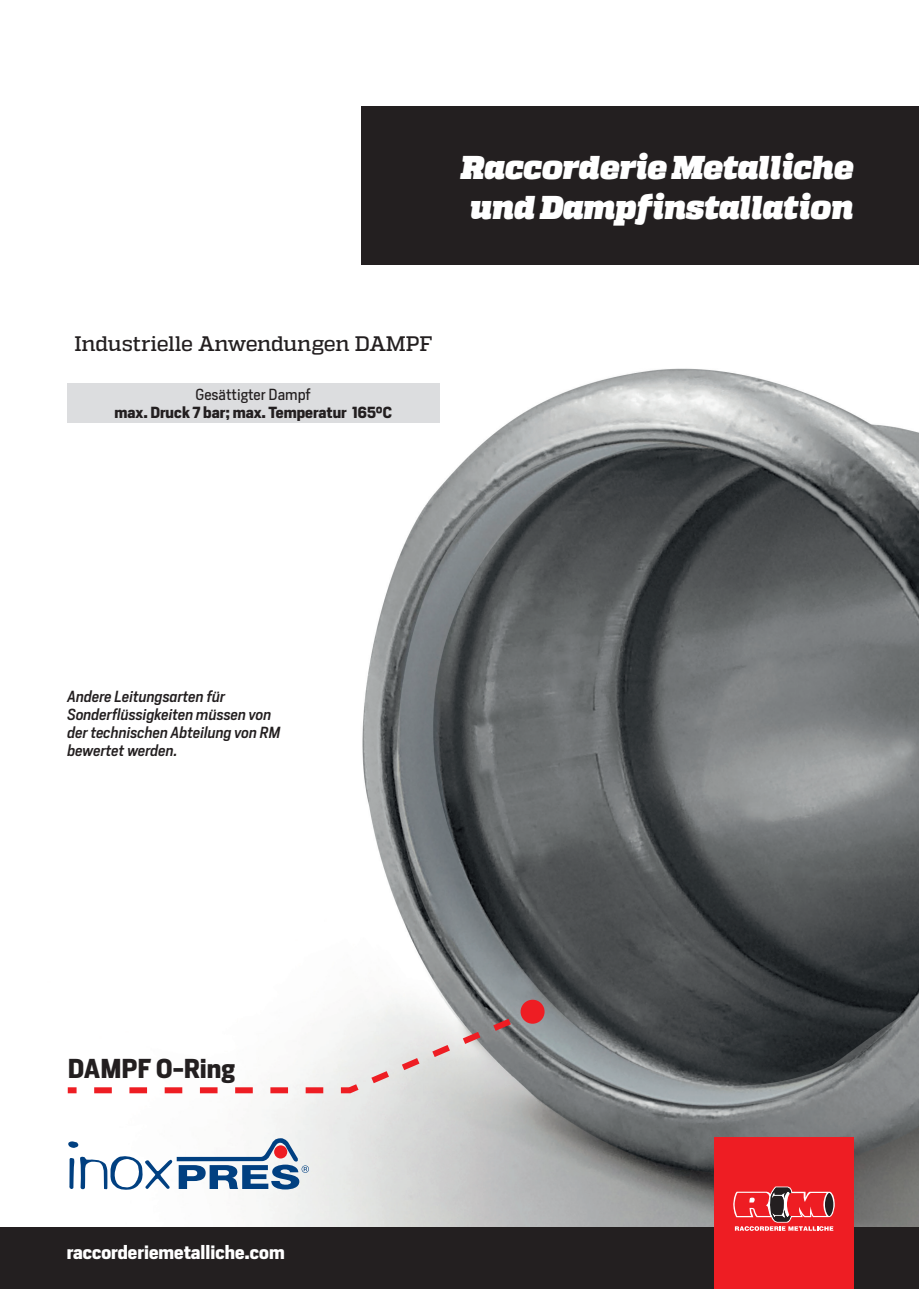
<style>
.page{position:relative;width:919px;height:1289px;background:#fff}
.page>*{position:absolute;margin:0;border:0;box-sizing:border-box;transform-origin:0 0}
.t1{font:italic 800 33px/39.6px "Quadon";letter-spacing:-.015em;color:#fff}
.t2{font:700 25.5px "Heron Sans";color:#231f20}
.t3{font:500 21px "Quadon";letter-spacing:-.015em;color:#231f20}
.t4{font:700 18px "Heron Sans";color:#fff}
.t5{font:italic 500 15px/18px "Heron Sans";color:#231f20}
.t6{font:700 15px "Heron Sans";color:#231f20}
.t7{font:15px "Heron Sans";color:#231f20}
</style>
<div class="page">
<img style="left:67px;top:106px;width:851px;height:1121px">
<svg style="left:67px;top:1003px;width:473px;height:93px"></svg>
<div style="left:520px;top:999px;width:24px;height:24px;background:#ee1d23;border-radius:50%"></div>
<div style="left:68px;top:383px;width:371px;height:40px;background:#dcdddf"></div>
<div style="left:0;top:1227px;width:918px;height:61px;background:#231f20"></div>
<div style="left:714px;top:1137px;width:139px;height:151px;background:#ee1d23"></div>
<svg style="left:733px;top:1186px;width:101px;height:44px"></svg>
<div style="left:361px;top:107px;width:557px;height:158px;background:#231f20"></div>
<svg style="left:68px;top:1137px;width:241px;height:52px"></svg>
<h1 class="t1" style="left:461px;top:149px;width:394px">Raccorderie Metalliche und Dampfinstallation</h1>
<h3 class="t3" style="left:74px;top:332px;width:360px">Industrielle Anwendungen DAMPF</h3>
<p class="t7" style="left:196px;top:385px;width:117px">Gesättigter Dampf</p>
<p class="t6" style="left:114px;top:402px;width:279px">max. Druck 7 bar; max. Temperatur 165°C</p>
<p class="t5" style="left:68px;top:687px;width:214px">Andere Leitungsarten für<br>Sonderflüssigkeiten müssen von der technischen Abteilung von RM bewertet werden.</p>
<h2 class="t2" style="left:68px;top:1052px;width:169px">DAMPF O-Ring</h2>
<p class="t4" style="left:67px;top:1240px;width:219px">raccorderiemetalliche.com</p>
</div>
